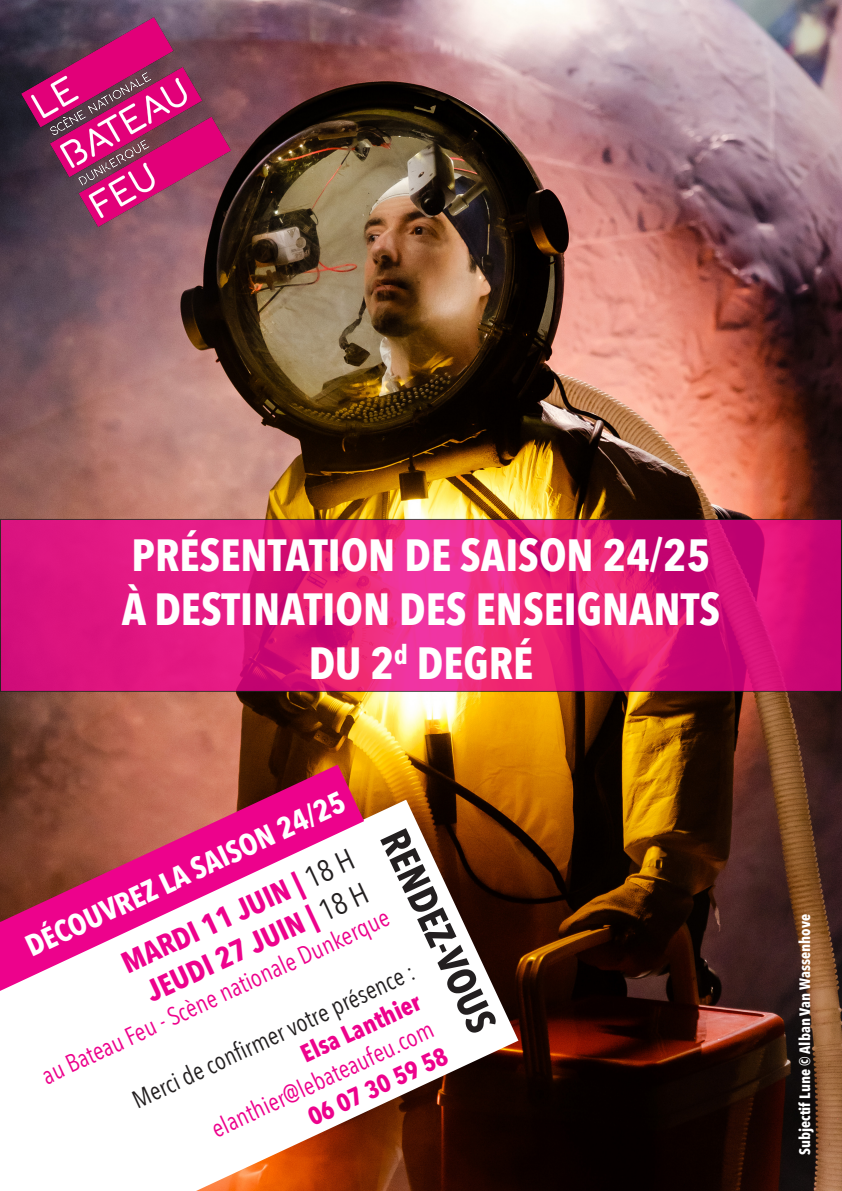
<style>
.page{position:relative;width:842px;height:1191px;background:#fff}
.page>*{position:absolute;margin:0;border:0;box-sizing:border-box;transform-origin:0 0}
.t1{font:700 45px "Avenir Next Condensed";color:#fff}
.t2{font:700 40px "Avenir Next Condensed";color:#231f20}
.t3{font:700 30px "Avenir Next Condensed";color:#ed028c}
.t4{font:700 30px "Avenir Next Condensed";color:#fff}
.t5{font:25px "Avenir Next Condensed";color:#ed028c}
.t6{font:25px "Avenir Next Condensed";color:#231f20}
.t7{font:700 25px "Avenir Next Condensed";color:#ed028c}
.t8{font:700 15px "Avenir Next Condensed";color:#fff}
.s1{font-weight:400;color:#231f20}
</style>
<div class="page">
<img style="left:0;top:0;width:842px;height:1191px">
<svg style="left:0;top:799px;width:518px;height:392px"></svg>
<svg style="left:0;top:764px;width:364px;height:227px"></svg>
<img style="left:22px;top:18px;width:208px;height:208px">
<svg style="left:2px;top:521px;width:838px;height:169px;background:#df197c"></svg>
<div style="left:0;top:519px;width:842px;height:173px;border:1px solid #231f20"></div>
<p class="t1" style="left:132px;top:527px;width:580px">PRÉSENTATION DE SAISON 24/25</p>
<p class="t1" style="left:122px;top:581px;width:600px">À DESTINATION DES ENSEIGNANTS</p>
<p class="t1" style="left:309px;top:635px;width:226px">DU 2<sup>d</sup> DEGRÉ</p>
<p class="t4" style="left:20px;top:930px;width:350px;rotate:-25deg">DÉCOUVREZ LA SAISON 24/25</p>
<p class="t2" style="left:414px;top:821px;width:220px;rotate:65deg">RENDEZ-VOUS</p>
<p class="t3" style="left:116px;top:947px;width:254px;rotate:-25deg">MARDI 11 JUIN | <span class="s1">18 H</span></p>
<p class="t3" style="left:140px;top:976px;width:243px;rotate:-25deg">JEUDI 27 JUIN | <span class="s1">18 H</span></p>
<p class="t5" style="left:34px;top:1057px;width:382px;rotate:-25deg">au Bateau Feu - Scène nationale Dunkerque</p>
<p class="t6" style="left:125px;top:1081px;width:310px;rotate:-25deg">Merci de confi rmer votre présence :</p>
<p class="t7" style="left:296px;top:1041px;width:131px;rotate:-25deg">Elsa Lanthier</p>
<p class="t5" style="left:204px;top:1110px;width:244px;rotate:-25deg">elanthier@lebateaufeu.com</p>
<p class="t7" style="left:303px;top:1104px;width:153px;rotate:-25deg">06 07 30 59 58</p>
<p class="t8" style="left:796px;top:1155px;width:242px;rotate:-90deg">Subjectif Lune © Alban Van Wassenhove</p>
</div>
